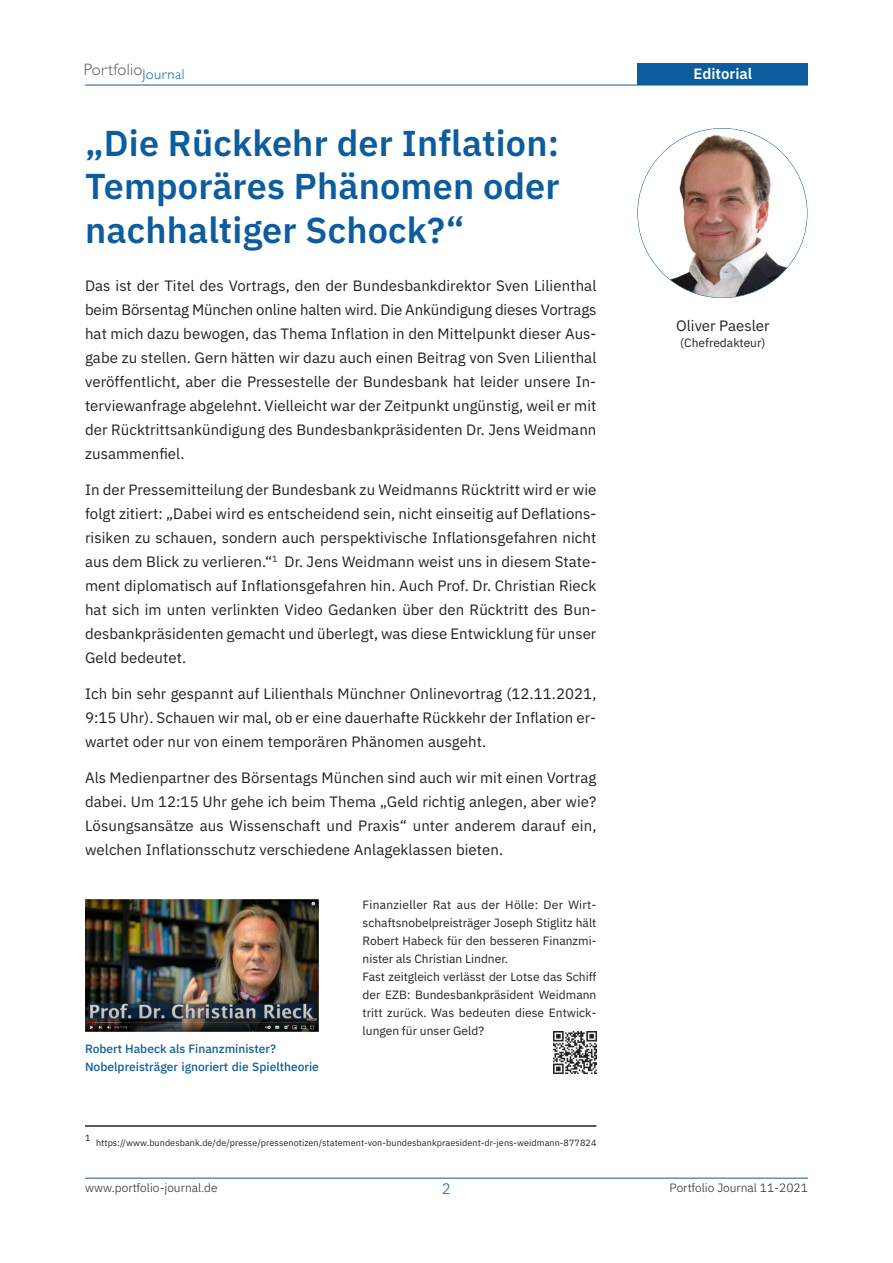
<style>
.page{position:relative;width:893px;height:1263px;background:#fff}
.page>*{position:absolute;margin:0;border:0;box-sizing:border-box;transform-origin:0 0}
.t1{font:600 36px/43.2px "IBM Plex Sans";letter-spacing:.005em;color:#0d5c9d;text-align:justify}
.t2{font:300 16.5px "Gill Sans";letter-spacing:.015em;color:#555351}
.t3{font:15px/24px "IBM Plex Sans";letter-spacing:.005em;color:#231f20;text-align:justify}
.t4{font:600 15px "IBM Plex Sans";color:#fff}
.t5{font:300 15px "IBM Plex Sans";color:#0d5c9d}
.t6{font:12px/18px "IBM Plex Sans";color:#231f20}
.t7{font:500 12px/18px "IBM Plex Sans";color:#0d5c9d}
.t8{font:300 12px "IBM Plex Sans";color:#231f20}
.t9{font:9px "IBM Plex Sans";letter-spacing:.01em;color:#231f20}
</style>
<div class="page">
<div style="left:638px;top:64px;width:170px;height:21px;background:#0d5c9d"></div>
<hr style="left:85px;top:85px;width:723px;height:1px;background:#0d5c9d">
<hr style="left:85px;top:1178px;width:723px;height:1px;background:#0d5c9d">
<img style="left:638px;top:128px;width:169px;height:170px;border-radius:50%">
<hr style="left:85px;top:1125px;width:511px;height:2px;background:#231f20">
<img style="left:85px;top:899px;width:234px;height:132px">
<img style="left:554px;top:1031px;width:42px;height:43px">
<p class="t2" style="left:84px;top:60px;width:102px">Portfolio<sub>Journal</sub></p>
<p class="t4" style="left:693px;top:61px;width:60px">Editorial</p>
<h1 class="t1" style="left:85px;top:119px;width:476px">„Die Rückkehr der Inflation:<br>Temporäres Phänomen oder nachhaltiger Schock?“</h1>
<p class="t3" style="left:85px;top:272px;width:513px">Das ist der Titel des Vortrags, den der Bundesbankdirektor Sven Lilienthal beim Börsentag München online halten wird. Die Ankündigung dieses Vortrags hat mich dazu bewogen, das Thema Inflation in den Mittelpunkt dieser Aus&shy;gabe zu stellen. Gern hätten wir dazu auch einen Beitrag von Sven Lilienthal veröffentlicht, aber die Pressestelle der Bundesbank hat leider unsere In&shy;terviewanfrage abgelehnt. Vielleicht war der Zeitpunkt ungünstig, weil er mit der Rücktrittsankündigung des Bundesbankpräsidenten Dr. Jens Weidmann zusammenfiel.</p>
<p class="t3" style="left:85px;top:476px;width:513px">In der Pressemitteilung der Bundesbank zu Weidmanns Rücktritt wird er wie folgt zitiert: „Dabei wird es entscheidend sein, nicht einseitig auf Deflations&shy;risiken zu schauen, sondern auch perspektivische Inflationsgefahren nicht aus dem Blick zu verlieren.“<sup>1</sup> Dr. Jens Weidmann weist uns in diesem State&shy;ment diplomatisch auf Inflationsgefahren hin. Auch Prof. Dr. Christian Rieck hat sich im unten verlinkten Video Gedanken über den Rücktritt des Bun&shy;desbankpräsidenten gemacht und überlegt, was diese Entwicklung für unser Geld bedeutet.</p>
<p class="t3" style="left:85px;top:680px;width:513px">Ich bin sehr gespannt auf Lilienthals Münchner Onlinevortrag (12.11.2021, 9:15 Uhr). Schauen wir mal, ob er eine dauerhafte Rückkehr der Inflation er&shy;wartet oder nur von einem temporären Phänomen ausgeht.</p>
<p class="t3" style="left:85px;top:764px;width:513px">Als Medienpartner des Börsentags München sind auch wir mit einen Vortrag dabei. Um 12:15 Uhr gehe ich beim Thema „Geld richtig anlegen, aber wie?<br>Lösungsansätze aus Wissenschaft und Praxis“ unter anderem darauf ein, welchen Inflationsschutz verschiedene Anlageklassen bieten.</p>
<p class="t7" style="left:85px;top:1039px;width:235px">Robert Habeck als Finanzminister?<br>Nobelpreisträger ignoriert die Spieltheorie</p>
<p class="t6" style="left:363px;top:894px;width:235px">Finanzieller Rat aus der Hölle: Der Wirt&shy;schaftsnobelpreisträger Joseph Stiglitz hält Robert Habeck für den besseren Finanzmi&shy;nister als Christian Lindner.<br>Fast zeitgleich verlässt der Lotse das Schiff der EZB: Bundesbankpräsident Weidmann tritt zurück. Was bedeuten diese Entwick&shy;lungen für unser Geld?</p>
<p class="t9" style="left:85px;top:1131px;width:7px">1</p>
<p class="t9" style="left:96px;top:1136px;width:502px">https://www.bundesbank.de/de/presse/pressenotizen/statement-von-bundesbankpraesident-dr-jens-weidmann-877824</p>
<p class="t3" style="left:676px;top:312px;width:95px">Oliver Paesler</p>
<p class="t6" style="left:680px;top:333px;width:87px">(Chefredakteur)</p>
<p class="t8" style="left:85px;top:1178px;width:134px">www.portfolio-journal.de</p>
<p class="t5" style="left:442px;top:1177px;width:10px">2</p>
<p class="t8" style="left:670px;top:1178px;width:140px">Portfolio Journal 11-2021</p>
</div>
